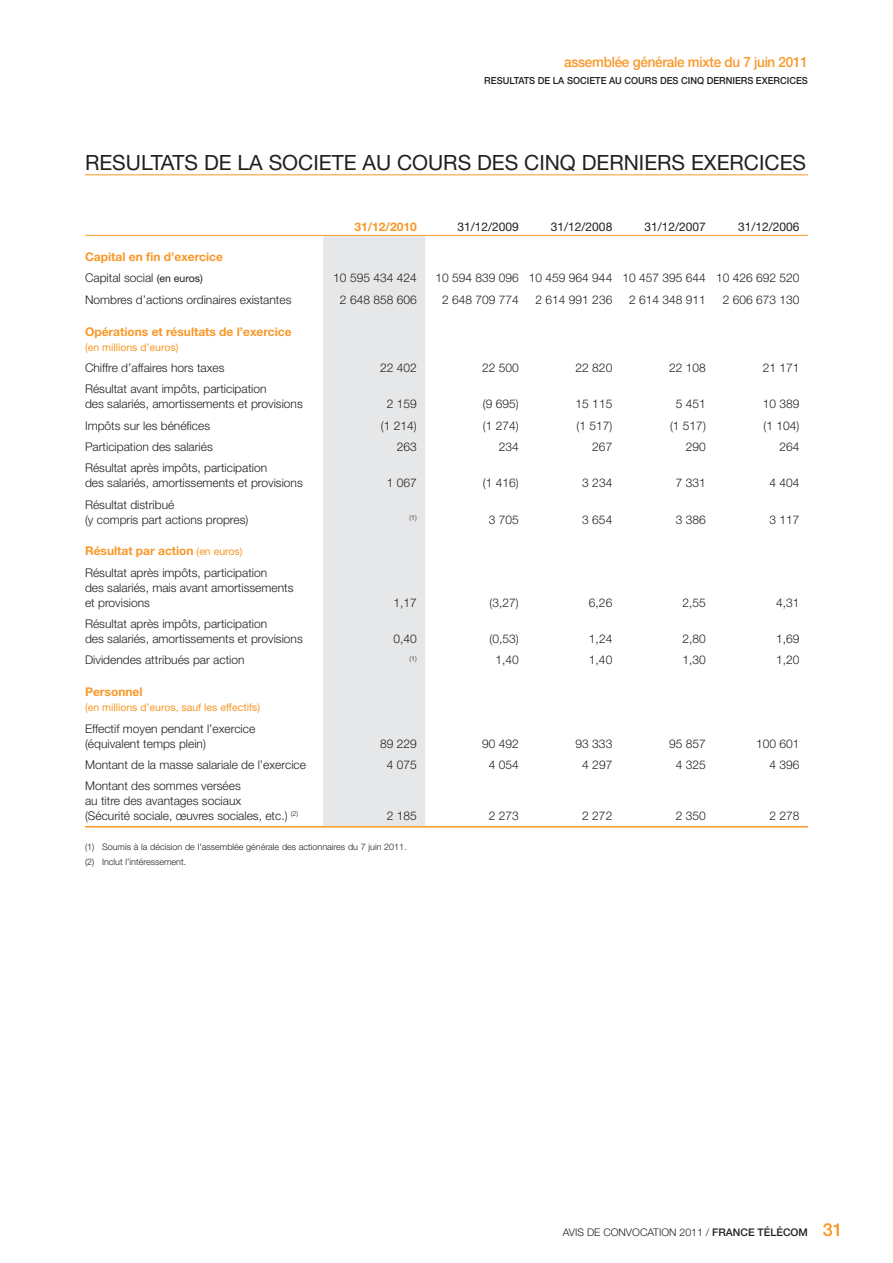
<style>
.page{position:relative;width:893px;height:1263px;background:#fff}
.page>*{position:absolute;margin:0;border:0;box-sizing:border-box;transform-origin:0 0}
.t1{font:21px "Helvetica Neue LT Std";color:#231f20}
.t2{font:500 14.25px "Helvetica Neue LT Std";letter-spacing:-.02em;color:#f89828;scale:.95 1}
.t3{font:300 12px/15px "Helvetica Neue LT Std";color:#231f20}
.t4{font:700 12px/21.3px "Helvetica Neue LT Std";color:#f89828}
.t5{font:12px "Helvetica Neue LT Std";color:#231f20}
.t6{font:10.5px "Helvetica Neue LT Std";color:#f89828}
.t7{font:300 10.5px "Helvetica Neue LT Std";color:#231f20}
.t8{font:500 9.75px "Helvetica Neue LT Std";color:#231f20;scale:.95 1}
.t9{font:300 9px/14.7px "Helvetica Neue LT Std";color:#231f20}
.t10{font:300 6.9px "Helvetica Neue LT Std";color:#231f20}
.s1{font-weight:300;color:#231f20}
.s2{font-weight:400;font-size:10.5px;color:#231f20}
.s3{font-weight:700;color:#f89828}
.s4{font-weight:400;font-size:10.5px;color:#f89828}
.s5{font-weight:500}
.s6{font-weight:500;font-size:18px;color:#f89828}
</style>
<div class="page">
<hr style="left:85px;top:174px;width:723px;height:1px;background:#f89828">
<div style="left:323px;top:236px;width:102px;height:590px;background:#e6e7e8"></div>
<hr style="left:85px;top:235px;width:723px;height:1px;background:#f89828">
<hr style="left:85px;top:826px;width:723px;height:1px;background:#f89828">
<p class="t2" style="left:564px;top:57px;width:258px">assemblée générale mixte du 7 juin 2011</p>
<p class="t8" style="left:484px;top:77px;width:342px">RESULTATS DE LA SOCIETE AU COURS DES CINQ DERNIERS EXERCICES</p>
<h1 class="t1" style="left:85px;top:155px;width:723px">RESULTATS DE LA SOCIETE AU COURS DES CINQ DERNIERS EXERCICES</h1>
<p class="t4" style="left:85px;top:247px;width:139px">Capital en fin d’exercice<br><span class="s1">Capital social</span> <span class="s2">(en euros)</span></p>
<p class="t4" style="left:354px;top:218px;width:64px">31/12/2010</p>
<p class="t5" style="left:457px;top:223px;width:63px">31/12/2009</p>
<p class="t5" style="left:551px;top:223px;width:63px">31/12/2008</p>
<p class="t5" style="left:644px;top:223px;width:63px">31/12/2007</p>
<p class="t5" style="left:738px;top:223px;width:63px">31/12/2006</p>
<p class="t3" style="left:333px;top:272px;width:85px">10 595 434 424</p>
<p class="t3" style="left:435px;top:272px;width:366px">10 594 839 096 10 459 964 944 10 457 395 644 10 426 692 520</p>
<p class="t3" style="left:85px;top:293px;width:208px">Nombres d’actions ordinaires existantes</p>
<p class="t3" style="left:340px;top:293px;width:78px">2 648 858 606</p>
<p class="t3" style="left:442px;top:293px;width:78px">2 648 709 774</p>
<p class="t3" style="left:536px;top:293px;width:78px">2 614 991 236</p>
<p class="t3" style="left:629px;top:293px;width:78px">2 614 348 911</p>
<p class="t3" style="left:723px;top:293px;width:78px">2 606 673 130</p>
<p class="t4" style="left:85px;top:322px;width:208px">Opérations et résultats de l’exercice</p>
<p class="t6" style="left:85px;top:343px;width:95px">(en millions d’euros)</p>
<p class="t3" style="left:85px;top:362px;width:141px">Chiffre d’affaires hors taxes</p>
<p class="t3" style="left:380px;top:362px;width:38px">22 402</p>
<p class="t3" style="left:482px;top:362px;width:38px">22 500</p>
<p class="t3" style="left:576px;top:362px;width:38px">22 820</p>
<p class="t3" style="left:669px;top:362px;width:38px">22 108</p>
<p class="t3" style="left:763px;top:362px;width:38px">21 171</p>
<p class="t3" style="left:85px;top:383px;width:219px">Résultat avant impôts, participation<br>des salariés, amortissements et provisions</p>
<p class="t3" style="left:387px;top:398px;width:32px">2 159</p>
<p class="t3" style="left:483px;top:398px;width:37px">(9 695)</p>
<p class="t3" style="left:576px;top:398px;width:38px">15 115</p>
<p class="t3" style="left:676px;top:398px;width:32px">5 451</p>
<p class="t3" style="left:763px;top:398px;width:38px">10 389</p>
<p class="t3" style="left:85px;top:419px;width:127px">Impôts sur les bénéfices</p>
<p class="t3" style="left:381px;top:419px;width:37px">(1 214)</p>
<p class="t3" style="left:483px;top:419px;width:37px">(1 274)</p>
<p class="t3" style="left:576px;top:419px;width:37px">(1 517)</p>
<p class="t3" style="left:670px;top:419px;width:37px">(1 517)</p>
<p class="t3" style="left:764px;top:419px;width:37px">(1 104)</p>
<p class="t3" style="left:85px;top:441px;width:129px">Participation des salariés</p>
<p class="t3" style="left:397px;top:441px;width:22px">263</p>
<p class="t3" style="left:499px;top:441px;width:22px">234</p>
<p class="t3" style="left:592px;top:441px;width:22px">267</p>
<p class="t3" style="left:686px;top:441px;width:22px">290</p>
<p class="t3" style="left:779px;top:441px;width:22px">264</p>
<p class="t3" style="left:85px;top:462px;width:219px">Résultat après impôts, participation<br>des salariés, amortissements et provisions</p>
<p class="t3" style="left:387px;top:477px;width:32px">1 067</p>
<p class="t3" style="left:483px;top:477px;width:37px">(1 416)</p>
<p class="t3" style="left:582px;top:477px;width:32px">3 234</p>
<p class="t3" style="left:676px;top:477px;width:32px">7 331</p>
<p class="t3" style="left:769px;top:477px;width:32px">4 404</p>
<p class="t3" style="left:85px;top:498px;width:165px">Résultat distribué<br>(y compris part actions propres)</p>
<p class="t3" style="left:85px;top:542px;width:184px;line-height:21.3px"><span class="s3">Résultat par action</span> <span class="s4">(en euros)<br></span>Résultat après impôts, participation</p>
<p class="t3" style="left:85px;top:581px;width:210px">des salariés, mais avant amortissements et provisions</p>
<p class="t3" style="left:85px;top:618px;width:219px">Résultat après impôts, participation<br>des salariés, amortissements et provisions</p>
<p class="t10" style="left:409px;top:515px;width:9px">(1)</p>
<p class="t3" style="left:489px;top:513px;width:32px">3 705</p>
<p class="t3" style="left:582px;top:513px;width:32px">3 654</p>
<p class="t3" style="left:676px;top:513px;width:32px">3 386</p>
<p class="t3" style="left:769px;top:513px;width:32px">3 117</p>
<p class="t3" style="left:393px;top:596px;width:25px">1,17</p>
<p class="t3" style="left:490px;top:596px;width:31px">(3,27)</p>
<p class="t3" style="left:589px;top:596px;width:25px">6,26</p>
<p class="t3" style="left:682px;top:596px;width:25px">2,55</p>
<p class="t3" style="left:776px;top:596px;width:25px">4,31</p>
<p class="t3" style="left:393px;top:633px;width:25px">0,40</p>
<p class="t3" style="left:490px;top:633px;width:31px">(0,53)</p>
<p class="t3" style="left:589px;top:633px;width:25px">1,24</p>
<p class="t3" style="left:682px;top:633px;width:25px">2,80</p>
<p class="t3" style="left:776px;top:633px;width:25px">1,69</p>
<p class="t3" style="left:85px;top:654px;width:161px">Dividendes attribués par action</p>
<p class="t10" style="left:409px;top:656px;width:9px">(1)</p>
<p class="t3" style="left:495px;top:654px;width:25px">1,40</p>
<p class="t3" style="left:589px;top:654px;width:25px">1,40</p>
<p class="t3" style="left:682px;top:654px;width:25px">1,30</p>
<p class="t3" style="left:776px;top:654px;width:25px">1,20</p>
<p class="t4" style="left:85px;top:683px;width:59px">Personnel</p>
<p class="t6" style="left:85px;top:704px;width:177px">(en millions d’euros, sauf les effectifs)</p>
<p class="t3" style="left:85px;top:722px;width:172px">Effectif moyen pendant l’exercice (équivalent temps plein)</p>
<p class="t3" style="left:380px;top:737px;width:38px">89 229</p>
<p class="t3" style="left:482px;top:737px;width:38px">90 492</p>
<p class="t3" style="left:576px;top:737px;width:38px">93 333</p>
<p class="t3" style="left:669px;top:737px;width:38px">95 857</p>
<p class="t3" style="left:756px;top:737px;width:45px">100 601</p>
<p class="t3" style="left:85px;top:759px;width:222px">Montant de la masse salariale de l’exercice</p>
<p class="t3" style="left:387px;top:759px;width:32px">4 075</p>
<p class="t3" style="left:489px;top:759px;width:32px">4 054</p>
<p class="t3" style="left:582px;top:759px;width:32px">4 297</p>
<p class="t3" style="left:676px;top:759px;width:32px">4 325</p>
<p class="t3" style="left:769px;top:759px;width:32px">4 396</p>
<p class="t3" style="left:85px;top:780px;width:215px">Montant des sommes versées<br>au titre des avantages sociaux<br>(Sécurité sociale, œuvres sociales, etc.) <sup>(2)</sup></p>
<p class="t3" style="left:387px;top:810px;width:32px">2 185</p>
<p class="t3" style="left:489px;top:810px;width:32px">2 273</p>
<p class="t3" style="left:582px;top:810px;width:32px">2 272</p>
<p class="t3" style="left:676px;top:810px;width:32px">2 350</p>
<p class="t3" style="left:769px;top:810px;width:32px">2 278</p>
<p class="t9" style="left:85px;top:841px;width:323px">(1) Soumis à la décision de l'assemblée générale des actionnaires du 7 juin 2011. (2) Inclut l’intéressement.</p>
<p class="t7" style="left:563px;top:1228px;width:281px">AVIS DE CONVOCATION 2011 / <span class="s5">FRANCE TÉLÉCOM</span> <span class="s6">31</span></p>
</div>
